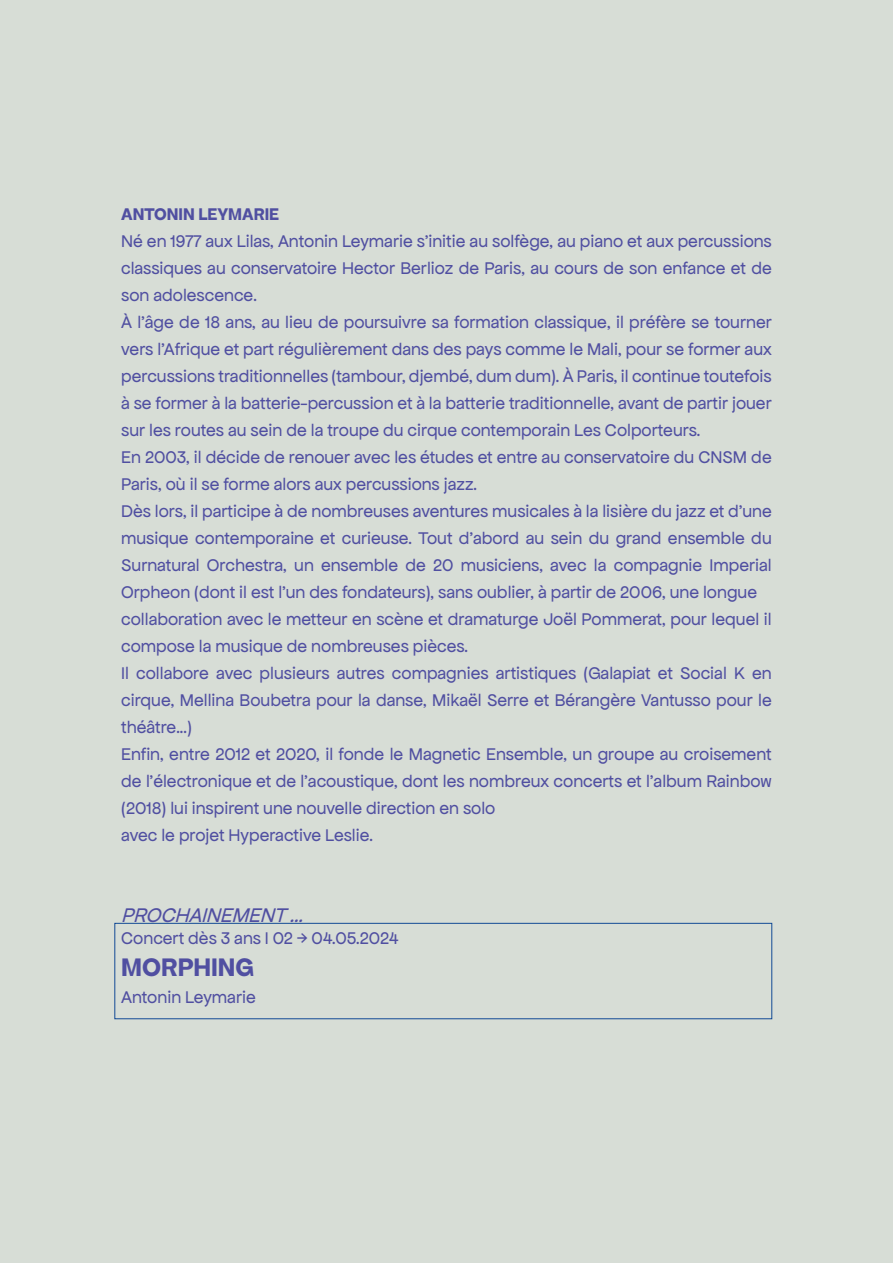
<style>
.page{position:relative;width:893px;height:1263px;background:#d7ddd6}
.page>*{position:absolute;margin:0;border:0;box-sizing:border-box;transform-origin:0 0}
.t1{font:700 27px "Apfel Grotezk";color:#504fa1}
.t2{font:italic 21px "Apfel Grotezk";color:#504fa1}
.t3{font:18px/27px "Apfel Grotezk";color:#504fa1}
.t4{font:700 18px "Apfel Grotezk";color:#504fa1}
</style>
<div class="page">
<hr style="left:892px;top:0;width:1px;height:1263px;background:#124a95">
<div style="left:114px;top:923px;width:658px;height:96px;border:1px solid #124a95"></div>
<p class="t4" style="left:121px;top:203px;width:159px">ANTONIN LEYMARIE</p>
<p class="t3" style="left:121px;top:228px;width:652px">Né en 1977 aux Lilas, Antonin Leymarie s’initie au solfège, au piano et aux percussions classiques au conservatoire Hector Berlioz de Paris, au cours de son enfance et de son adolescence.<br>À l’âge de 18 ans, au lieu de poursuivre sa formation classique, il préfère se tourner vers l’Afrique et part régulièrement dans des pays comme le Mali, pour se former aux percussions traditionnelles (tambour, djembé, dum dum). À Paris, il continue toutefois à se former à la batterie-percussion et à la batterie traditionnelle, avant de partir jouer sur les routes au sein de la troupe du cirque contemporain Les Colporteurs.<br>En 2003, il décide de renouer avec les études et entre au conservatoire du CNSM de Paris, où il se forme alors aux percussions jazz.<br>Dès lors, il participe à de nombreuses aventures musicales à la lisière du jazz et d’une musique contemporaine et curieuse. Tout d’abord au sein du grand ensemble du Surnatural Orchestra, un ensemble de 20 musiciens, avec la compagnie Imperial Orpheon (dont il est l’un des fondateurs), sans oublier, à partir de 2006, une longue collaboration avec le metteur en scène et dramaturge Joël Pommerat, pour lequel il compose la musique de nombreuses pièces.<br>Il collabore avec plusieurs autres compagnies artistiques (Galapiat et Social K en cirque, Mellina Boubetra pour la danse, Mikaël Serre et Bérangère Vantusso pour le théâtre...)<br>Enfin, entre 2012 et 2020, il fonde le Magnetic Ensemble, un groupe au croisement de l’électronique et de l’acoustique, dont les nombreux concerts et l’album Rainbow (2018) lui inspirent une nouvelle direction en solo<br>avec le projet Hyperactive Leslie.</p>
<p class="t2" style="left:121px;top:904px;width:189px">PROCHAINEMENT ...</p>
<p class="t3" style="left:121px;top:924px;width:279px">Concert dès 3 ans I 02 → 04.05.2024</p>
<h1 class="t1" style="left:121px;top:951px;width:135px">MORPHING</h1>
<p class="t3" style="left:121px;top:984px;width:136px">Antonin Leymarie</p>
</div>
